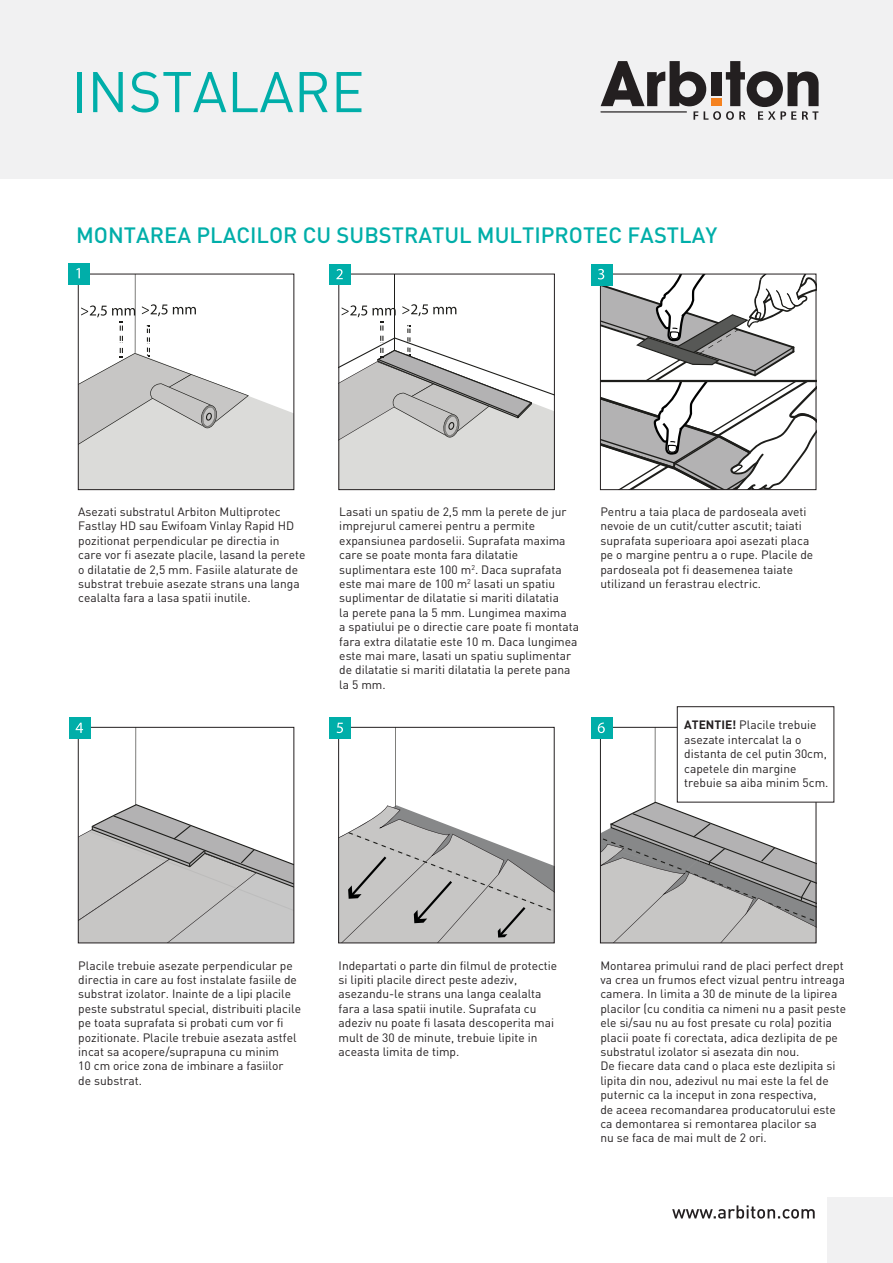
<style>
.page{position:relative;width:893px;height:1263px;background:#fff}
.page>*{position:absolute;margin:0;border:0;box-sizing:border-box;transform-origin:0 0}
.t1{font:56.4px "DIN Pro";color:#00aea9}
.t2{font:500 21.9px "DIN Pro";color:#00aea9}
.t3{font:12px/14.4px "DIN Pro";color:#231f20}
.t4{font:12px/14.4px "DIN Pro";color:#231f20}
.s1{font-weight:700}
</style>
<div class="page">
<div style="left:0;top:0;width:893px;height:179px;background:#f1f1f2"></div>
<svg style="left:601px;top:61px;width:218px;height:59px"></svg>
<div style="left:711px;top:98px;width:10px;height:8px;background:#f58220"></div>
<svg style="left:672px;top:1205px;width:143px;height:13px"></svg>
<div style="left:828px;top:1198px;width:65px;height:65px;background:#f1f1f2"></div>
<hr style="left:394px;top:274px;width:1px;height:80px;background:#1d1d1a">
<svg style="left:340px;top:304px;width:213px;height:184px"></svg>
<div style="left:338px;top:274px;width:217px;height:216px;border:1px solid #231f20"></div>
<hr style="left:136px;top:727px;width:1px;height:80px;background:#1d1d1a">
<svg style="left:80px;top:804px;width:212px;height:137px"></svg>
<div style="left:78px;top:727px;width:216px;height:216px;border:1px solid #231f20"></div>
<hr style="left:395px;top:727px;width:1px;height:80px;background:#1d1d1a">
<svg style="left:340px;top:805px;width:213px;height:136px"></svg>
<div style="left:338px;top:727px;width:217px;height:216px;border:1px solid #231f20"></div>
<div style="left:330px;top:264px;width:21px;height:21px;background:#00aea9"></div>
<svg style="left:336px;top:269px;width:7px;height:10px"></svg>
<div style="left:591px;top:264px;width:21px;height:21px;background:#00aea9"></div>
<svg style="left:598px;top:269px;width:218px;height:221px"></svg>
<div style="left:69px;top:718px;width:21px;height:21px;background:#00aea9"></div>
<svg style="left:76px;top:723px;width:7px;height:10px"></svg>
<div style="left:330px;top:718px;width:21px;height:21px;background:#00aea9"></div>
<svg style="left:337px;top:723px;width:6px;height:10px"></svg>
<hr style="left:655px;top:727px;width:1px;height:77px;background:#1d1d1a">
<svg style="left:602px;top:802px;width:212px;height:139px"></svg>
<div style="left:600px;top:727px;width:216px;height:216px;border:1px solid #231f20"></div>
<div style="left:591px;top:718px;width:21px;height:21px;background:#00aea9"></div>
<svg style="left:598px;top:722px;width:7px;height:11px"></svg>
<div style="left:677px;top:706px;width:157px;height:96px;background:#fff;border:1px solid #231f20"></div>
<hr style="left:135px;top:274px;width:1px;height:81px;background:#1d1d1a">
<svg style="left:80px;top:304px;width:212px;height:184px"></svg>
<div style="left:78px;top:274px;width:216px;height:216px;border:1px solid #231f20"></div>
<div style="left:69px;top:263px;width:21px;height:21px;background:#00aea9"></div>
<svg style="left:76px;top:268px;width:4px;height:10px"></svg>
<h1 class="t1" style="left:71px;top:47px;width:295px">INSTALARE</h1>
<h2 class="t2" style="left:76px;top:220px;width:643px">MONTAREA PLACILOR CU SUBSTRATUL MULTIPROTEC FASTLAY</h2>
<p class="t3" style="left:78px;top:503px;width:229px">Asezati substratul Arbiton Multiprotec Fastlay HD sau Ewifoam Vinlay Rapid HD pozitionat perpendicular pe directia in care vor fi asezate placile, lasand la perete o dilatatie de 2,5 mm. Fasiile alaturate de substrat trebuie asezate strans una langa cealalta fara a lasa spatii inutile.</p>
<p class="t3" style="left:339px;top:503px;width:241px">Lasati un spatiu de 2,5 mm la perete de jur imprejurul camerei pentru a permite expansiunea pardoselii. Suprafata maxima care se poate monta fara dilatatie suplimentara este 100 m<sup>2</sup>. Daca suprafata este mai mare de 100 m<sup>2</sup> lasati un spatiu suplimentar de dilatatie si mariti dilatatia<br>la perete pana la 5 mm. Lungimea maxima<br>a spatiului pe o directie care poate fi montata fara extra dilatatie este 10 m. Daca lungimea este mai mare, lasati un spatiu suplimentar de dilatatie si mariti dilatatia la perete pana la 5 mm.</p>
<p class="t3" style="left:600px;top:503px;width:214px">Pentru a taia placa de pardoseala aveti nevoie de un cutit/cutter ascutit; taiati suprafata superioara apoi asezati placa pe o margine pentru a o rupe. Placile de pardoseala pot fi deasemenea taiate utilizand un ferastrau electric.</p>
<p class="t4" style="left:684px;top:717px;width:146px"><span class="s1">ATENTIE!</span> Placile trebuie asezate intercalat la o distanta de cel putin 30cm, capetele din margine trebuie sa aiba minim 5cm.</p>
<p class="t3" style="left:78px;top:957px;width:224px">Placile trebuie asezate perpendicular pe directia in care au fost instalate fasiile de substrat izolator. Inainte de a lipi placile peste substratul special, distribuiti placile pe toata suprafata si probati cum vor fi pozitionate. Placile trebuie asezata astfel incat sa acopere/suprapuna cu minim<br>10 cm orice zona de imbinare a fasiilor<br>de substrat.</p>
<p class="t3" style="left:339px;top:957px;width:220px">Indepartati o parte din filmul de protectie si lipiti placile direct peste adeziv, asezandu-le strans una langa cealalta fara a lasa spatii inutile. Suprafata cu adeziv nu poate fi lasata descoperita mai mult de 30 de minute, trebuie lipite in aceasta limita de timp.</p>
<p class="t3" style="left:600px;top:957px;width:247px">Montarea primului rand de placi perfect drept va crea un frumos efect vizual pentru intreaga camera. In limita a 30 de minute de la lipirea placilor (cu conditia ca nimeni nu a pasit peste ele si/sau nu au fost presate cu rola) pozitia placii poate fi corectata, adica dezlipita de pe substratul izolator si asezata din nou.<br>De fiecare data cand o placa este dezlipita si lipita din nou, adezivul nu mai este la fel de puternic ca la inceput in zona respectiva,<br>de aceea recomandarea producatorului este ca demontarea si remontarea placilor sa<br>nu se faca de mai mult de 2 ori.</p>
</div>
